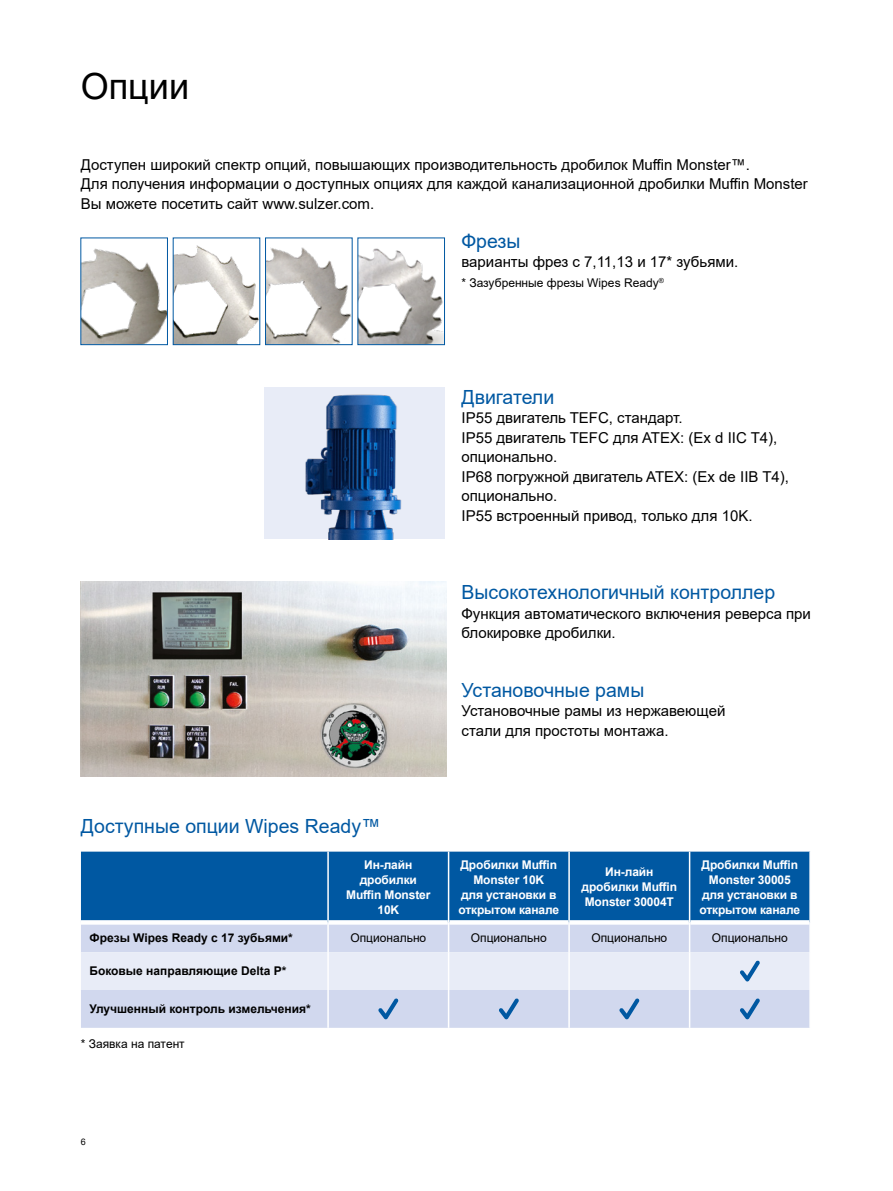
<style>
.page{position:relative;width:893px;height:1191px;background:#fff}
.page>*{position:absolute;margin:0;border:0;box-sizing:border-box;transform-origin:0 0}
.t1{font:36px "Arial";color:#000}
.Subtitle_blue{font:19.5px "Arial";color:#0058a2}
.Body_text{font:15px/19.5px "Arial";color:#000}
.Table_column_title_c{font:700 12px/15px "Arial";letter-spacing:-.01em;color:#fff;text-align:center}
.Table_text_center{font:12px "Arial";color:#000}
.Table_row_title{font:700 12px "Arial";color:#000}
.t2{font:9px "Arial";color:#000}
</style>
<div class="page">
<img style="left:81px;top:582px;width:365px;height:194px">
<img style="left:82px;top:248px;width:84px;height:95px">
<div style="left:80px;top:237px;width:88px;height:108px;border:1px solid #0058a2"></div>
<img style="left:264px;top:387px;width:180px;height:152px">
<img style="left:175px;top:246px;width:83px;height:97px">
<div style="left:173px;top:237px;width:87px;height:108px;border:1px solid #0058a2"></div>
<img style="left:267px;top:247px;width:84px;height:96px">
<div style="left:265px;top:237px;width:88px;height:108px;border:1px solid #0058a2"></div>
<img style="left:359px;top:248px;width:84px;height:95px">
<div style="left:357px;top:237px;width:88px;height:108px;border:1px solid #0058a2"></div>
<div style="left:81px;top:851px;width:728px;height:69px;background:#0058a2"></div>
<div style="left:81px;top:924px;width:728px;height:103px;background:#d1d8ee"></div>
<svg style="left:81px;top:920px;width:246px;height:1px"></svg>
<svg style="left:329px;top:920px;width:119px;height:3px"></svg>
<svg style="left:449px;top:920px;width:119px;height:4px"></svg>
<svg style="left:570px;top:920px;width:119px;height:2px"></svg>
<svg style="left:690px;top:920px;width:119px;height:4px"></svg>
<hr style="left:327px;top:851px;width:2px;height:71px;background:#fff">
<hr style="left:327px;top:922px;width:2px;height:30px;background:#fff">
<hr style="left:448px;top:851px;width:1px;height:71px;background:#fff">
<hr style="left:448px;top:922px;width:1px;height:30px;background:#fff">
<hr style="left:568px;top:851px;width:2px;height:71px;background:#fff">
<hr style="left:568px;top:922px;width:2px;height:30px;background:#fff">
<hr style="left:689px;top:851px;width:1px;height:71px;background:#fff">
<hr style="left:689px;top:922px;width:1px;height:30px;background:#fff">
<hr style="left:327px;top:990px;width:2px;height:37px;background:#fff">
<hr style="left:448px;top:990px;width:1px;height:37px;background:#fff">
<hr style="left:568px;top:990px;width:2px;height:37px;background:#fff">
<hr style="left:689px;top:990px;width:1px;height:37px;background:#fff">
<div style="left:81px;top:952px;width:728px;height:38px;background:#e8ecf7"></div>
<svg style="left:378px;top:998px;width:20px;height:21px"></svg>
<svg style="left:499px;top:998px;width:20px;height:21px"></svg>
<svg style="left:619px;top:998px;width:20px;height:21px"></svg>
<svg style="left:740px;top:998px;width:20px;height:21px"></svg>
<p class="t1" style="left:81px;top:61px;width:110px">Опции</p>
<p class="Body_text" style="left:81px;top:155px;width:671px">Доступен широкий спектр опций, повышающих производительность дробилок Muffin Monster™.</p>
<p class="Body_text" style="left:81px;top:174px;width:729px">Для получения информации о доступных опциях для каждой канализационной дробилки Muffin Monster<br>Вы можете посетить сайт www.sulzer.com.</p>
<p class="Subtitle_blue" style="left:461px;top:228px;width:61px">Фрезы</p>
<p class="Body_text" style="left:461px;top:252px;width:278px">варианты фрез с 7,11,13 и 17* зубьями.</p>
<p class="Table_text_center" style="left:461px;top:274px;width:204px">* Зазубренные фрезы Wipes Ready<sup>®</sup></p>
<p class="Subtitle_blue" style="left:461px;top:384px;width:94px">Двигатели</p>
<p class="Body_text" style="left:461px;top:408px;width:223px">IP55 двигатель TEFC, стандарт.</p>
<p class="Body_text" style="left:461px;top:428px;width:317px">IP55 двигатель TEFC для ATEX: (Ex d IIC T4), опционально.</p>
<p class="Body_text" style="left:461px;top:467px;width:329px">IP68 погружной двигатель ATEX: (Ex de IIB T4), опционально.</p>
<p class="Body_text" style="left:461px;top:506px;width:293px">IP55 встроенный привод, только для 10K.</p>
<p class="Subtitle_blue" style="left:461px;top:579px;width:315px">Высокотехнологичный контроллер</p>
<p class="Body_text" style="left:461px;top:603px;width:351px">Функция автоматического включения реверса при блокировке дробилки.</p>
<p class="Subtitle_blue" style="left:461px;top:676px;width:184px">Установочные рамы</p>
<p class="Body_text" style="left:461px;top:701px;width:265px">Установочные рамы из нержавеющей стали для простоты монтажа.</p>
<p class="Subtitle_blue" style="left:81px;top:813px;width:301px">Доступные опции Wipes Ready™</p>
<p class="Table_column_title_c" style="left:360px;top:857px;width:59px">Ин-лайн дробилки</p>
<p class="Table_column_title_c" style="left:346px;top:887px;width:86px">Muffin Monster<br>10K</p>
<p class="Table_column_title_c" style="left:458px;top:857px;width:102px">Дробилки Muffin<br>Monster 10K<br>для установки в открытом канале</p>
<p class="Table_column_title_c" style="left:581px;top:864px;width:97px">Ин-лайн дробилки Muffin<br>Monster 30004T</p>
<p class="Table_column_title_c" style="left:699px;top:857px;width:102px">Дробилки Muffin<br>Monster 30005 для установки в открытом канале</p>
<p class="Table_row_title" style="left:89px;top:929px;width:205px">Фрезы Wipes Ready с 17 зубьями*</p>
<p class="Table_text_center" style="left:350px;top:929px;width:77px">Опционально</p>
<p class="Table_text_center" style="left:471px;top:929px;width:77px">Опционально</p>
<p class="Table_text_center" style="left:591px;top:929px;width:77px">Опционально</p>
<p class="Table_text_center" style="left:712px;top:929px;width:77px">Опционально</p>
<p class="Table_row_title" style="left:89px;top:962px;width:198px">Боковые направляющие Delta P*</p>
<p class="Table_row_title" style="left:89px;top:1000px;width:223px">Улучшенный контроль измельчения*</p>
<p class="Table_text_center" style="left:81px;top:1036px;width:106px">* Заявка на патент</p>
<p class="t2" style="left:81px;top:1135px;width:7px">6</p>
</div>
